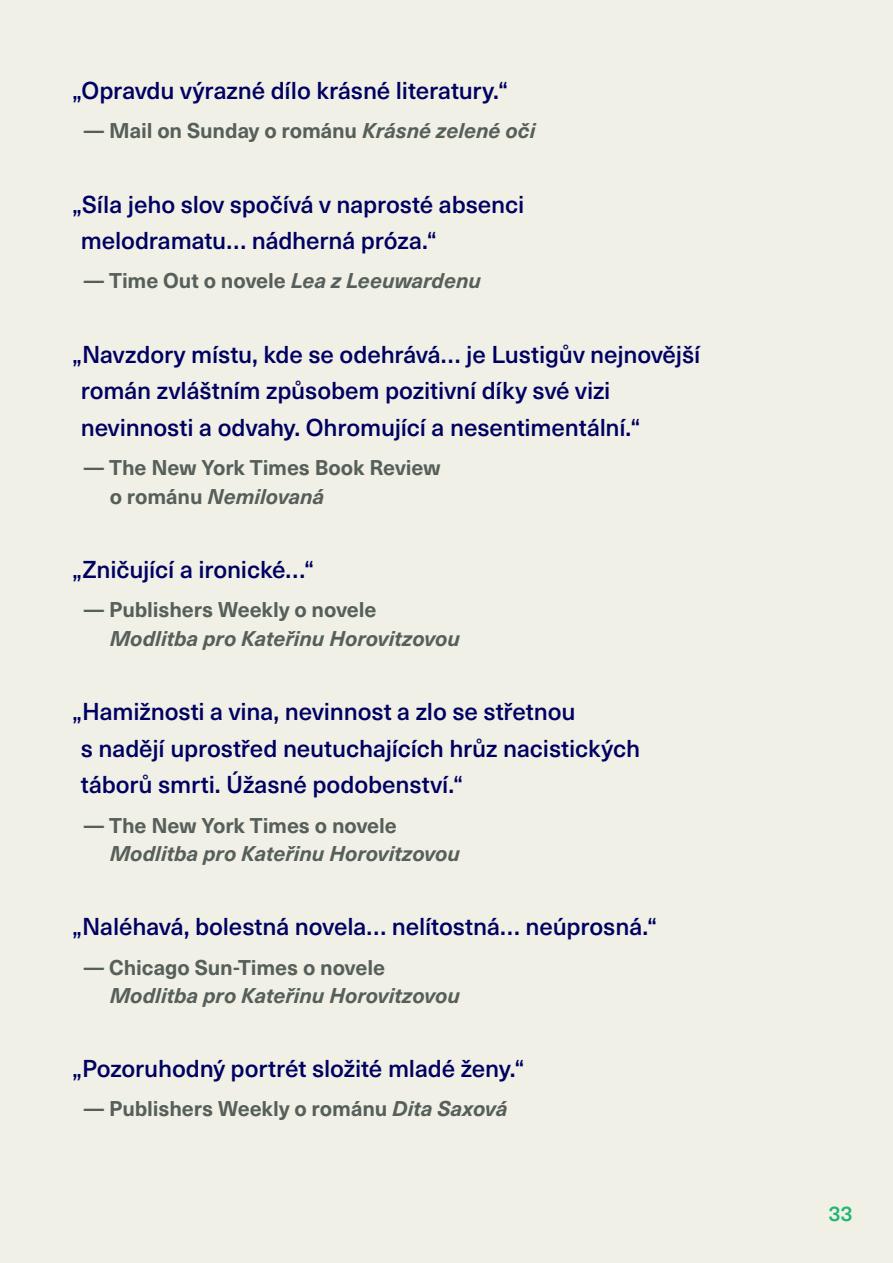
<style>
.page{position:relative;width:893px;height:1263px;background:#f0f0e6}
.page>*{position:absolute;margin:0;border:0;box-sizing:border-box;transform-origin:0 0}
.mr_vykriky{font:500 24px/36.8px "Neue Haas Unica W1 G";letter-spacing:-.005em;color:#000062}
.mr_text_recenze_auto{font:italic 700 21px/28.5px "Neue Haas Unica W1 G";letter-spacing:-.005em;color:#565f59}
.mr_text_recenze_auto-2{font:700 21px/28.5px "Neue Haas Unica W1 G";letter-spacing:-.005em;color:#565f59}
.t1{font:500 21px "Neue Haas Unica W1 G";color:#22b573}
.s1{font-style:italic}
.s2{font-style:normal}
</style>
<div class="page">
<p class="mr_vykriky" style="left:72px;top:71px;width:437px">„Opravdu výrazné dílo krásné literatury.“</p>
<p class="mr_text_recenze_auto-2" style="left:83px;top:115px;width:454px">— Mail on Sunday o románu <span class="s1">Krásné zelené oči</span></p>
<p class="mr_vykriky" style="left:81px;top:184px;width:445px;text-indent:-9px">„Síla jeho slov spočívá v naprosté absenci melodramatu… nádherná próza.“</p>
<p class="mr_text_recenze_auto-2" style="left:83px;top:265px;width:399px">— Time Out o novele <span class="s1">Lea z Leeuwardenu</span></p>
<p class="mr_vykriky" style="left:81px;top:334px;width:621px;text-indent:-9px">„Navzdory místu, kde se odehrává… je Lustigův nejnovější román zvláštním způsobem pozitivní díky své vizi nevinnosti a odvahy. Ohromující a nesentimentální.“</p>
<p class="mr_text_recenze_auto-2" style="left:110px;top:452px;width:332px;text-indent:-26px">— The New York Times Book Review o románu <span class="s1">Nemilovaná</span></p>
<p class="mr_vykriky" style="left:72px;top:550px;width:243px">„Zničující a ironické…“</p>
<p class="mr_text_recenze_auto" style="left:110px;top:594px;width:352px;text-indent:-26px"><span class="s2">— Publishers Weekly o novele<br></span>Modlitba pro Kateřinu Horovitzovou</p>
<p class="mr_vykriky" style="left:81px;top:692px;width:561px;text-indent:-9px">„Hamižnosti a vina, nevinnost a zlo se střetnou<br>s nadějí uprostřed neutuchajících hrůz nacistických táborů smrti. Úžasné podobenství.“</p>
<p class="mr_text_recenze_auto" style="left:110px;top:809px;width:352px;text-indent:-26px"><span class="s2">— The New York Times o novele<br></span>Modlitba pro Kateřinu Horovitzovou</p>
<p class="mr_vykriky" style="left:72px;top:907px;width:586px">„Naléhavá, bolestná novela… nelítostná… neúprosná.“</p>
<p class="mr_text_recenze_auto" style="left:110px;top:951px;width:352px;text-indent:-26px"><span class="s2">— Chicago Sun‑Times o novele<br></span>Modlitba pro Kateřinu Horovitzovou</p>
<p class="mr_vykriky" style="left:72px;top:1049px;width:454px">„Pozoruhodný portrét složité mladé ženy.“</p>
<p class="mr_text_recenze_auto-2" style="left:83px;top:1093px;width:426px">— Publishers Weekly o románu <span class="s1">Dita Saxová</span></p>
<p class="t1" style="left:828px;top:1197px;width:26px">33</p>
</div>
